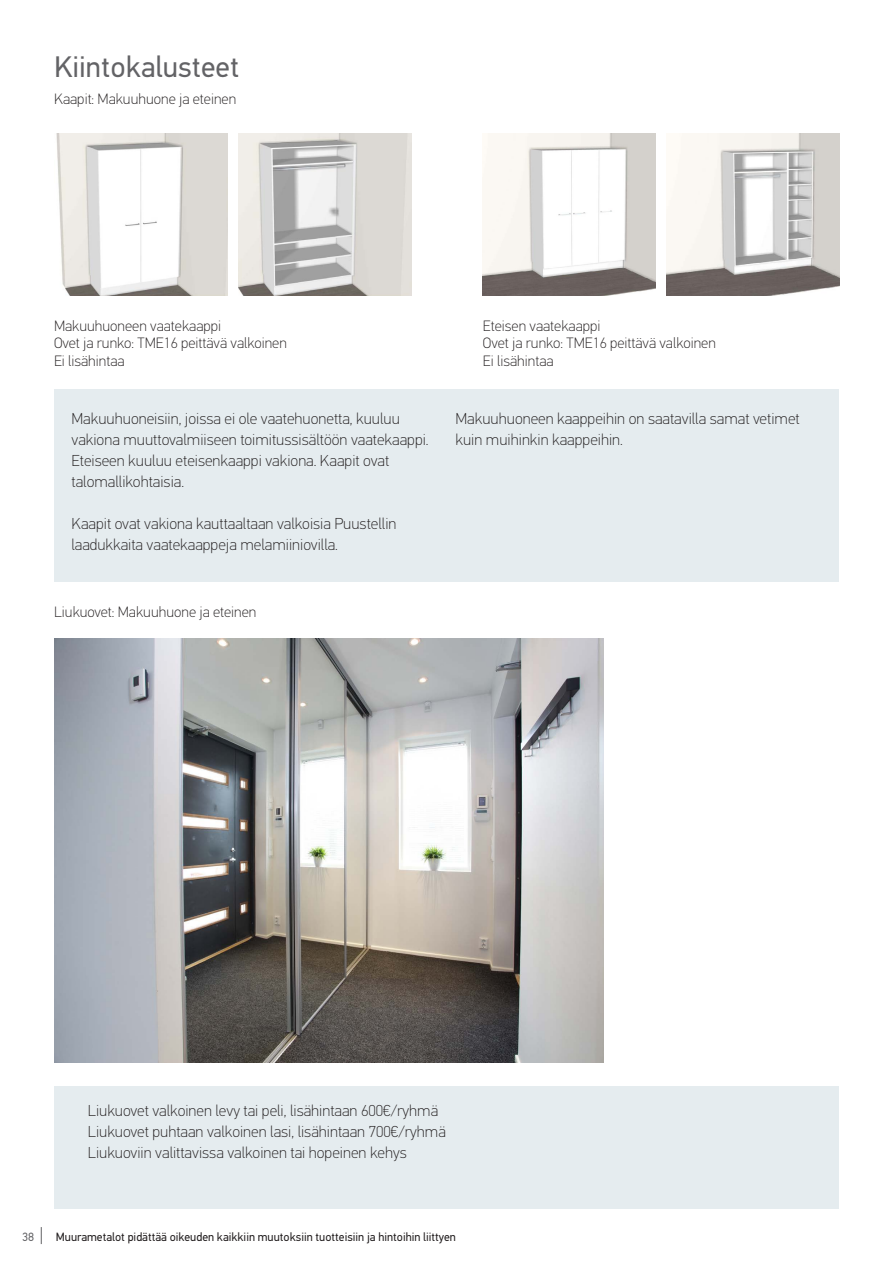
<style>
.page{position:relative;width:893px;height:1263px;background:#fff}
.page>*{position:absolute;margin:0;border:0;box-sizing:border-box;transform-origin:0 0}
.t1{font:29.7px "PFDIN Text Pro";color:#636366}
.Leipis_10{font:100 15.9px/21px "PF Din Text Pro";color:#231f20}
.Leipis_10-2{font:100 15px/17.4px "PF Din Text Pro";color:#231f20}
.t2{font:12px "PFDIN Text Pro";color:#231f20}
.t3{font:12px "PFDIN Text Pro";color:#636366}
</style>
<div class="page">
<svg style="left:41px;top:1227px;width:1px;height:17px"></svg>
<div style="left:54px;top:390px;width:785px;height:192px;background:#e5ecef"></div>
<img style="left:54px;top:639px;width:550px;height:424px">
<img style="left:56px;top:133px;width:171px;height:163px">
<img style="left:483px;top:133px;width:173px;height:163px">
<img style="left:238px;top:133px;width:173px;height:163px">
<img style="left:666px;top:133px;width:173px;height:163px">
<div style="left:54px;top:1086px;width:785px;height:123px;background:#e5ecef"></div>
<p class="t1" style="left:54px;top:49px;width:187px">Kiintokalusteet</p>
<p class="Leipis_10-2" style="left:54px;top:90px;width:184px">Kaapit: Makuuhuone ja eteinen</p>
<p class="Leipis_10-2" style="left:54px;top:317px;width:169px">Makuuhuoneen vaatekaappi</p>
<p class="Leipis_10-2" style="left:54px;top:335px;width:234px">Ovet ja runko: TME16 peittävä valkoinen<br>Ei lisähintaa</p>
<p class="Leipis_10" style="left:72px;top:408px;width:359px">Makuuhuoneisiin, joissa ei ole vaatehuonetta, kuuluu vakiona muuttovalmiiseen toimitussisältöön vaatekaappi.<br>Eteiseen kuuluu eteisenkaappi vakiona. Kaapit ovat talomallikohtaisia.</p>
<p class="Leipis_10" style="left:72px;top:513px;width:326px">Kaapit ovat vakiona kauttaaltaan valkoisia Puustellin laadukkaita vaatekaappeja melamiiniovilla.</p>
<p class="Leipis_10-2" style="left:54px;top:603px;width:204px">Liukuovet: Makuuhuone ja eteinen</p>
<p class="Leipis_10-2" style="left:483px;top:317px;width:234px">Eteisen vaatekaappi<br>Ovet ja runko: TME16 peittävä valkoinen</p>
<p class="Leipis_10-2" style="left:483px;top:352px;width:72px">Ei lisähintaa</p>
<p class="Leipis_10" style="left:455px;top:408px;width:346px">Makuuhuoneen kaappeihin on saatavilla samat vetimet kuin muihinkin kaappeihin.</p>
<p class="Leipis_10" style="left:88px;top:1100px;width:352px">Liukuovet valkoinen levy tai peli, lisähintaan 600€/ryhmä</p>
<p class="Leipis_10" style="left:88px;top:1121px;width:360px">Liukuovet puhtaan valkoinen lasi, lisähintaan 700€/ryhmä</p>
<p class="Leipis_10" style="left:88px;top:1142px;width:321px">Liukuoviin valittavissa valkoinen tai hopeinen kehys</p>
<p class="t3" style="left:22px;top:1229px;width:13px">38</p>
<p class="t2" style="left:56px;top:1229px;width:401px">Muurametalot pidättää oikeuden kaikkiin muutoksiin tuotteisiin ja hintoihin liittyen</p>
</div>
